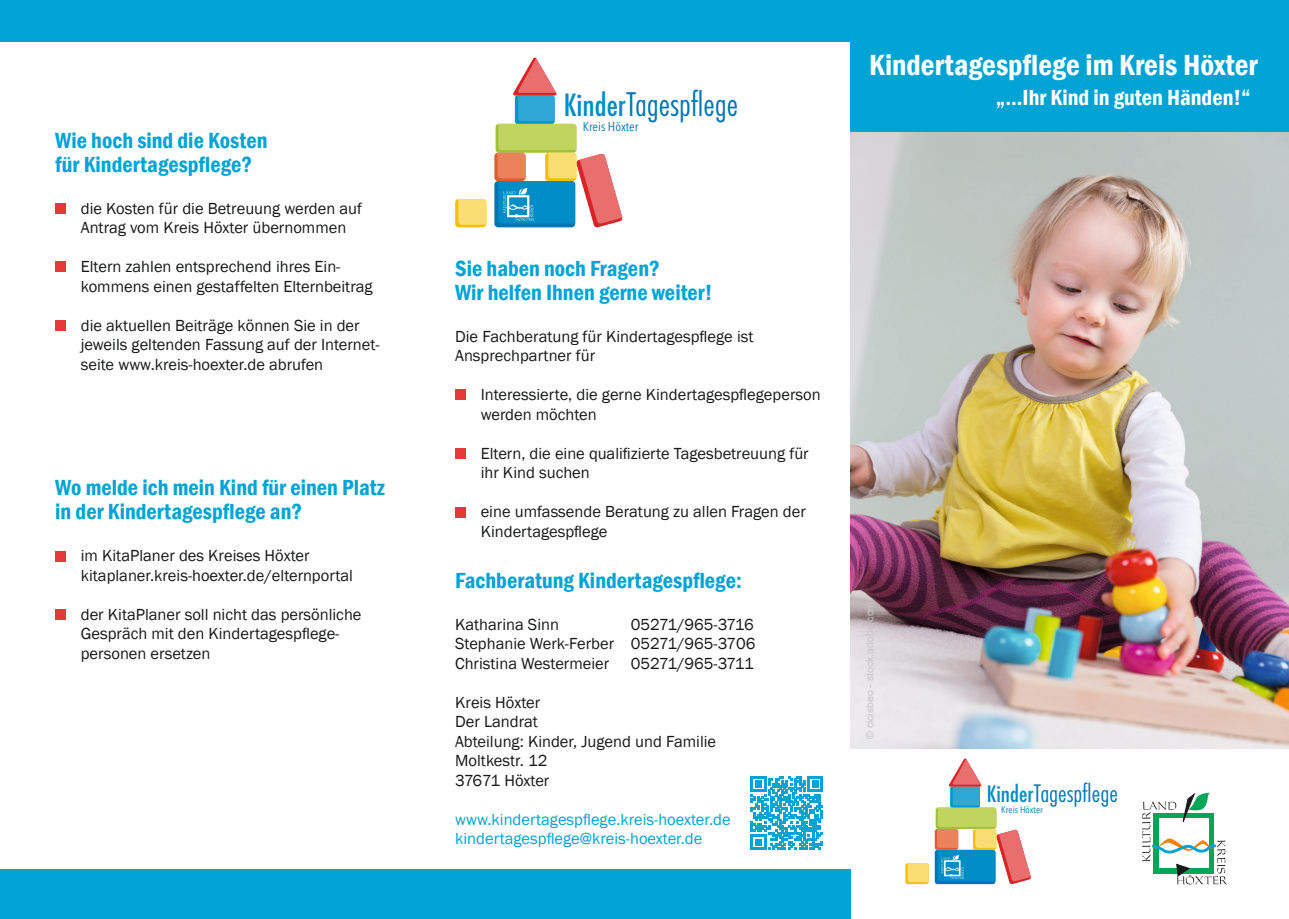
<style>
.page{position:relative;width:1289px;height:919px;background:#fff}
.page>*{position:absolute;margin:0;border:0;box-sizing:border-box;transform-origin:0 0}
.t1{font:35.7px "Futura PT Cond";color:#0075b4}
.t2{font:600 condensed 30px "Franklin Gothic";color:#fff}
.t3{font:26.4px "Futura PT Cond";color:#0075b4}
.t4{font:600 condensed 22.5px/24px "Franklin Gothic";color:#00a4d4}
.t5{font:600 condensed 22.5px "Franklin Gothic";color:#fff}
.t6{font:16.5px/19.5px "Franklin Gothic";color:#171818}
.t7{font:16.5px/19.5px "Franklin Gothic";color:#00a4d4}
.t8{font:16.5px "Franklin Gothic";letter-spacing:-.02em;color:#171818}
.t9{font:12.75px "Avenir Next Condensed";color:#0076b5}
.t10{font:10.5px "Arial";color:#c6c6c6}
.t11{font:9.45px "Avenir Next Condensed";color:#0076b5}
.s1{font-family:"Futura";font-weight:500;font-stretch:condensed;font-size:29.7px;color:#008dc5}
.s2{font-family:"Futura";font-weight:500;font-stretch:condensed;font-size:22.05px;color:#008dc5}
</style>
<div class="page">
<img style="left:850px;top:132px;width:438px;height:616px">
<div style="left:455px;top:389px;width:10px;height:11px;background:#e63739"></div>
<div style="left:455px;top:448px;width:10px;height:10px;background:#e63739"></div>
<div style="left:455px;top:506px;width:10px;height:11px;background:#e63739"></div>
<div style="left:55px;top:203px;width:11px;height:11px;background:#e63739"></div>
<div style="left:55px;top:262px;width:11px;height:10px;background:#e63739"></div>
<div style="left:55px;top:320px;width:11px;height:11px;background:#e63739"></div>
<div style="left:0;top:868px;width:850px;height:50px;background:#00a4d4"></div>
<svg style="left:905px;top:863px;width:23px;height:21px"></svg>
<svg style="left:934px;top:758px;width:96px;height:126px"></svg>
<img style="left:941px;top:855px;width:22px;height:23px">
<div style="left:850px;top:0;width:438px;height:132px;background:#00a4d4"></div>
<svg style="left:455px;top:199px;width:31px;height:28px"></svg>
<svg style="left:494px;top:57px;width:128px;height:171px"></svg>
<img style="left:503px;top:188px;width:30px;height:32px">
<svg style="left:1142px;top:792px;width:85px;height:92px"></svg>
<svg style="left:751px;top:776px;width:72px;height:73px"></svg>
<div style="left:55px;top:551px;width:11px;height:10px;background:#e63739"></div>
<div style="left:55px;top:609px;width:11px;height:11px;background:#e63739"></div>
<div style="left:0;top:0;width:850px;height:41px;background:#00a4d4"></div>
<h3 class="t4" style="left:55px;top:128px;width:214px">Wie hoch sind die Kosten für Kindertagespflege?</h3>
<p class="t6" style="left:81px;top:199px;width:283px">die Kosten für die Betreuung werden auf<br>Antrag vom Kreis Höxter übernommen</p>
<p class="t6" style="left:81px;top:257px;width:293px">Eltern zahlen entsprechend ihres Ein&shy;kommens einen gestaffelten Elternbeitrag</p>
<p class="t6" style="left:81px;top:316px;width:300px">die aktuellen Beiträge können Sie in der jeweils geltenden Fassung auf der Internet&shy;seite www.kreis-hoexter.de abrufen</p>
<h3 class="t4" style="left:55px;top:475px;width:331px">Wo melde ich mein Kind für einen Platz in der Kindertagespflege an?</h3>
<p class="t6" style="left:81px;top:546px;width:274px">im KitaPlaner des Kreises Höxter kitaplaner.kreis-hoexter.de/elternportal</p>
<p class="t6" style="left:81px;top:605px;width:282px">der KitaPlaner soll nicht das persönliche<br>Gespräch mit den Kindertagespflege&shy;personen ersetzen</p>
<h1 class="t1" style="left:563px;top:83px;width:176px"><span class="s1">Kinder</span>Tagespflege</h1>
<p class="t9" style="left:583px;top:115px;width:57px">Kreis Höxter</p>
<h2 class="t2" style="left:869px;top:45px;width:390px">Kindertagespflege im Kreis Höxter</h2>
<h3 class="t5" style="left:995px;top:83px;width:256px">„...Ihr Kind in guten Händen!“</h3>
<h3 class="t4" style="left:455px;top:256px;width:259px">Sie haben noch Fragen?<br>Wir helfen Ihnen gerne weiter!</h3>
<p class="t6" style="left:455px;top:327px;width:300px">Die Fachberatung für Kindertagespflege ist<br>Ansprechpartner für</p>
<p class="t6" style="left:480px;top:385px;width:341px">Interessierte, die gerne Kindertagespflegeperson werden möchten</p>
<p class="t6" style="left:480px;top:444px;width:329px">Eltern, die eine qualifizierte Tagesbetreuung für ihr Kind suchen</p>
<p class="t6" style="left:480px;top:502px;width:326px">eine umfassende Beratung zu allen Fragen der<br>Kindertagespflege</p>
<h3 class="t4" style="left:455px;top:567px;width:288px">Fachberatung Kindertagespflege:</h3>
<p class="t6" style="left:455px;top:614px;width:105px">Katharina Sinn</p>
<p class="t6" style="left:455px;top:614px;width:302px;text-align:justify;text-indent:175px">05271/965-3716<br>Stephanie Werk-Ferber 05271/965-3706<br>Christina Westermeier</p>
<p class="t8" style="left:630px;top:653px;width:125px">05271/965-3711</p>
<p class="t6" style="left:455px;top:692px;width:262px">Kreis Höxter<br>Der Landrat<br>Abteilung: Kinder, Jugend und Familie<br>Moltkestr. 12<br>37671 Höxter</p>
<p class="t7" style="left:455px;top:809px;width:277px">www.kindertagespflege.kreis-hoexter.de kindertagespflege@kreis-hoexter.de</p>
<p class="t10" style="left:862px;top:739px;width:139px;rotate:-90deg">© cicisbeo - stock.adobe.com</p>
<h3 class="t3" style="left:986px;top:777px;width:132px"><span class="s2">Kinder</span>Tagespflege</h3>
<p class="t11" style="left:1001px;top:801px;width:43px">Kreis Höxter</p>
</div>
